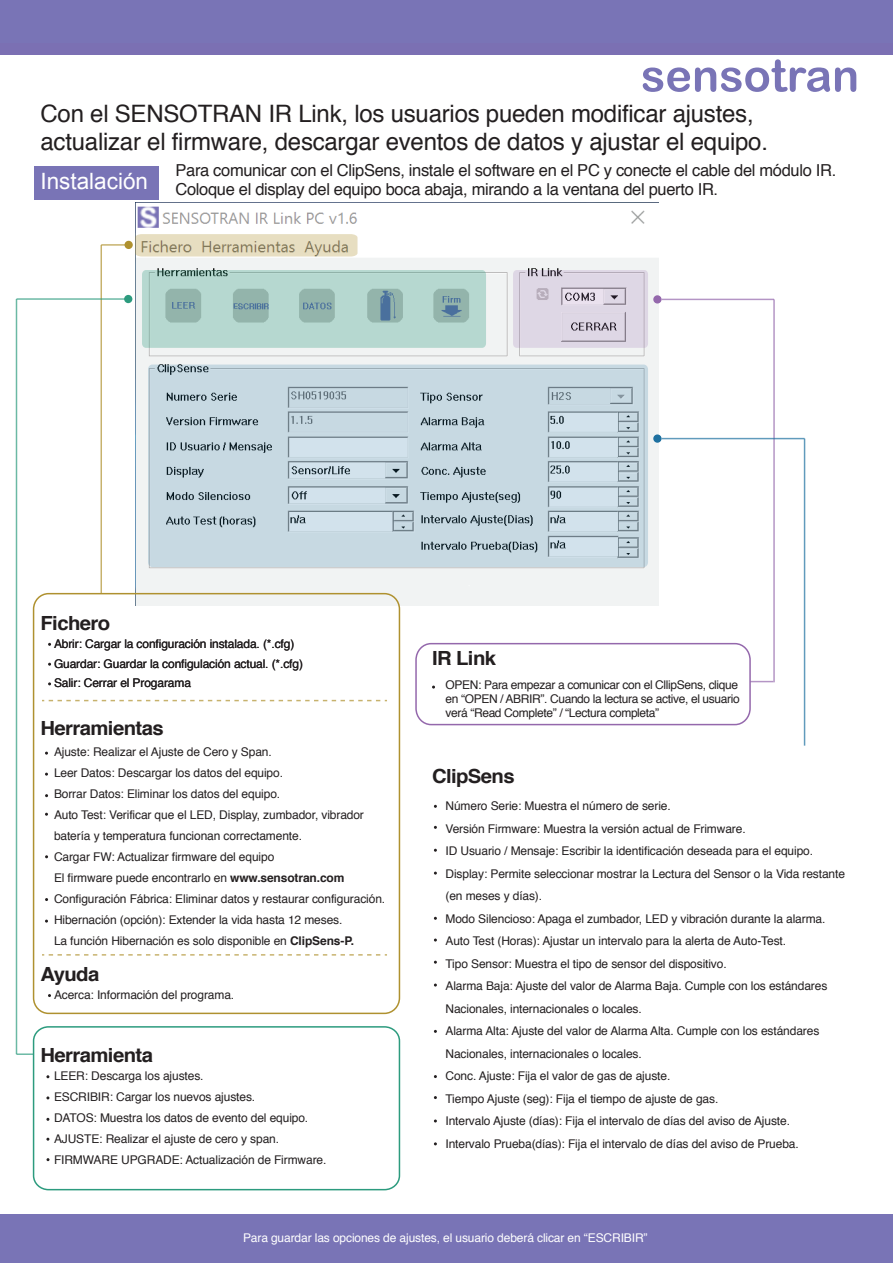
<style>
.page{position:relative;width:893px;height:1263px;background:#fff}
.page>*{position:absolute;margin:0;border:0;box-sizing:border-box;transform-origin:0 0}
.t1{font:24px/28.8px "Helvetica";letter-spacing:-.01em;color:#231f20}
.t2{font:22.5px "Arial";color:#fff}
.t3{font:700 19.5px "Helvetica";letter-spacing:-.03em;color:#231f20;scale:1.04 1}
.t4{font:16.5px/19.8px "Helvetica";letter-spacing:-.02em;color:#231f20}
.t5{font:12px/22.5px "Helvetica";letter-spacing:-.01em;color:#231f20}
.t6{font:12px/14.4px "Helvetica";letter-spacing:-.03em;color:#231f20}
.t7{font:12px "Helvetica";letter-spacing:-.01em;color:#fff}
.s1{font-weight:700}
</style>
<div class="page">
<img style="left:136px;top:206px;width:522px;height:399px">
<div style="left:0;top:4px;width:893px;height:50px;background:#7b70b3"></div>
<div style="left:0;top:0;width:893px;height:43px;background:#7974b6"></div>
<div style="left:33px;top:593px;width:367px;height:421px;border:2px solid #af912f;border-radius:15px"></div>
<div style="left:33px;top:1026px;width:367px;height:164px;border:2px solid #2c9b7e;border-radius:15px"></div>
<svg style="left:135px;top:234px;width:222px;height:22px;background:#d9d0b3"></svg>
<svg style="left:142px;top:270px;width:344px;height:78px;background:#abcdc6"></svg>
<svg style="left:513px;top:270px;width:135px;height:78px;background:#d5cedc"></svg>
<svg style="left:148px;top:365px;width:500px;height:202px;background:#c0d1da"></svg>
<div style="left:124px;top:241px;width:9px;height:8px;background:#af912f;border-radius:50%"></div>
<div style="left:124px;top:295px;width:8px;height:8px;background:#2c9b7e;border-radius:50%"></div>
<div style="left:653px;top:434px;width:9px;height:9px;background:#1d70a0;border-radius:50%"></div>
<div style="left:653px;top:295px;width:9px;height:8px;background:#9468ac;border-radius:50%"></div>
<hr style="left:101px;top:244px;width:28px;height:2px;background:#af912f">
<hr style="left:100px;top:245px;width:2px;height:349px;background:#af912f">
<hr style="left:16px;top:298px;width:112px;height:2px;background:#2c9b7e">
<hr style="left:16px;top:299px;width:1px;height:755px;background:#2c9b7e">
<svg style="left:16px;top:1053px;width:18px;height:2px"></svg>
<hr style="left:662px;top:299px;width:112px;height:1px;background:#9468ac">
<hr style="left:773px;top:299px;width:2px;height:383px;background:#9468ac">
<svg style="left:751px;top:681px;width:22px;height:1px"></svg>
<hr style="left:662px;top:438px;width:142px;height:1px;background:#1d70a0">
<hr style="left:804px;top:439px;width:1px;height:307px;background:#1d70a0">
<svg style="left:42px;top:700px;width:345px;height:1px"></svg>
<svg style="left:42px;top:954px;width:345px;height:2px"></svg>
<div style="left:0;top:1214px;width:893px;height:49px;background:#7974b6"></div>
<div style="left:34px;top:166px;width:125px;height:34px;background:#7974b6"></div>
<div style="left:415px;top:643px;width:336px;height:82px;border:2px solid #9468ac;border-radius:16px"></div>
<svg style="left:46px;top:1158px;width:4px;height:3px"></svg>
<svg style="left:643px;top:59px;width:213px;height:33px"></svg>
<h1 class="t1" style="left:40px;top:99px;width:729px">Con el SENSOTRAN IR Link, los usuarios pueden modificar ajustes, actualizar el firmware, descargar eventos de datos y ajustar el equipo.</h1>
<h3 class="t4" style="left:176px;top:160px;width:662px">Para comunicar con el ClipSens, instale el software en el PC y conecte el cable del módulo IR.<br>Coloque el display del equipo boca abaja, mirando a la ventana del puerto IR.</h3>
<h2 class="t2" style="left:40px;top:166px;width:109px">Instalación</h2>
<h3 class="t3" style="left:40px;top:607px;width:69px">Fichero</h3>
<p class="t5" style="left:54px;top:634px;width:251px;line-height:19.5px">Abrir: Cargar la configuración instalada. (*.cfg)<br>Guardar: Guardar la configulación actual. (*.cfg)<br>Salir: Cerrar el Progarama</p>
<h3 class="t3" style="left:40px;top:712px;width:120px">Herramientas</h3>
<p class="t5" style="left:54px;top:742px;width:333px;line-height:21px">Ajuste: Realizar el Ajuste de Cero y Span.<br>Leer Datos: Descargar los datos del equipo.<br>Borrar Datos: Eliminar los datos del equipo.<br>Auto Test: Verificar que el LED, Display, zumbador, vibrador batería y temperatura funcionan correctamente.<br>Cargar FW: Actualizar firmware del equipo<br>El firmware puede encontrarlo en <span class="s1">www.sensotran.com </span>Configuración Fábrica: Eliminar datos y restaurar configuración.<br>Hibernación (opción): Extender la vida hasta 12 meses.<br>La función Hibernación es solo disponible en <span class="s1">ClipSens-P.</span></p>
<h3 class="t3" style="left:40px;top:958px;width:58px">Ayuda</h3>
<p class="t5" style="left:54px;top:984px;width:182px">Acerca: Información del programa.</p>
<h3 class="t3" style="left:40px;top:1039px;width:110px">Herramienta</h3>
<p class="t5" style="left:54px;top:1066px;width:274px;line-height:21px">LEER: Descarga los ajustes.<br>ESCRIBIR: Cargar los nuevos ajustes.<br>DATOS: Muestra los datos de evento del equipo.<br>AJUSTE: Realizar el ajuste de cero y span.<br>FIRMWARE UPGRADE: Actualización de Firmware.</p>
<h3 class="t3" style="left:432px;top:643px;width:63px">IR Link</h3>
<p class="t6" style="left:446px;top:677px;width:296px">OPEN: Para empezar a comunicar con el CllipSens, clique en “OPEN / ABRIR”. Cuando la lectura se active, el usuario verá “Read Complete” / “Lectura completa”</p>
<h3 class="t3" style="left:432px;top:760px;width:81px">ClipSens</h3>
<p class="t5" style="left:446px;top:795px;width:401px">Número Serie: Muestra el número de serie.<br>Versión Firmware: Muestra la versión actual de Frimware.<br>ID Usuario / Mensaje: Escribir la identificación deseada para el equipo.<br>Display: Permite seleccionar mostrar la Lectura del Sensor o la Vida restante (en meses y días).<br>Modo Silencioso: Apaga el zumbador, LED y vibración durante la alarma.<br>Auto Test (Horas): Ajustar un intervalo para la alerta de Auto-Test.<br>Tipo Sensor: Muestra el tipo de sensor del dispositivo.<br>Alarma Baja: Ajuste del valor de Alarma Baja. Cumple con los estándares Nacionales, internacionales o locales.<br>Alarma Alta: Ajuste del valor de Alarma Alta. Cumple con los estándares Nacionales, internacionales o locales.<br>Conc. Ajuste: Fija el valor de gas de ajuste.<br>Tiempo Ajuste (seg): Fija el tiempo de ajuste de gas.<br>Intervalo Ajuste (días): Fija el intervalo de días del aviso de Ajuste.<br>Intervalo Prueba(días): Fija el intervalo de días del aviso de Prueba.</p>
<p class="t7" style="left:243px;top:1229px;width:406px">Para guardar las opciones de ajustes, el usuario deberá clicar en “ESCRIBIR”</p>
</div>
